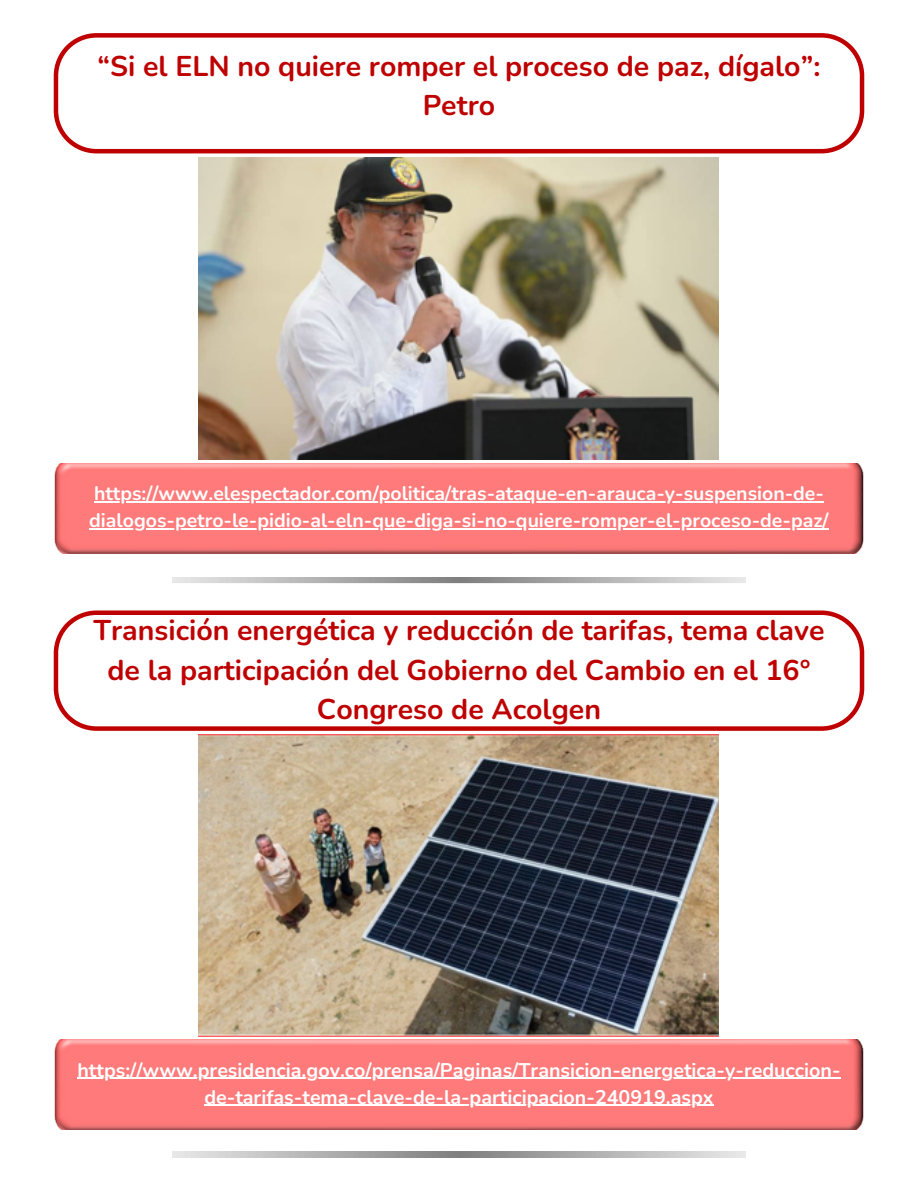
<style>
.page{position:relative;width:918px;height:1188px;background:#fff}
.page>*{position:absolute;margin:0;border:0;box-sizing:border-box;transform-origin:0 0}
.t1{font:700 28.5px/39.3px "Nunito";color:#bf0000;text-align:center}
.t2{font:700 19.65px/27px "Nunito";color:#fff;text-align:center}
.t3{font:700 19.5px "Nunito";color:#fff}
</style>
<div class="page">
<svg style="left:54px;top:33px;width:810px;height:120px"></svg>
<img style="left:54px;top:463px;width:810px;height:90px">
<img style="left:54px;top:1040px;width:810px;height:90px">
<svg style="left:54px;top:610px;width:810px;height:121px"></svg>
<img style="left:199px;top:157px;width:520px;height:303px">
<img style="left:199px;top:734px;width:520px;height:303px">
<hr style="left:94px;top:501px;width:730px;height:1px;background:#fff">
<hr style="left:89px;top:528px;width:740px;height:1px;background:#fff">
<hr style="left:77px;top:1078px;width:764px;height:1px;background:#fff">
<hr style="left:204px;top:1105px;width:510px;height:1px;background:#fff">
<p class="t1" style="left:98px;top:47px;width:724px">“Si el ELN no quiere romper el proceso de paz, dígalo”:<br>Petro</p>
<p class="t3" style="left:94px;top:480px;width:731px">https://www.elespectador.com/politica/tras-ataque-en-arauca-y-suspension-de-</p>
<p class="t3" style="left:89px;top:507px;width:741px">dialogos-petro-le-pidio-al-eln-que-diga-si-no-quiere-romper-el-proceso-de-paz/</p>
<p class="t1" style="left:93px;top:611px;width:733px">Transición energética y reducción de tarifas, tema clave de la participación del Gobierno del Cambio en el 16°<br>Congreso de Acolgen</p>
<p class="t2" style="left:77px;top:1057px;width:765px">https://www.presidencia.gov.co/prensa/Paginas/Transicion-energetica-y-reduccion&shy;de-tarifas-tema-clave-de-la-participacion-240919.aspx</p>
</div>
